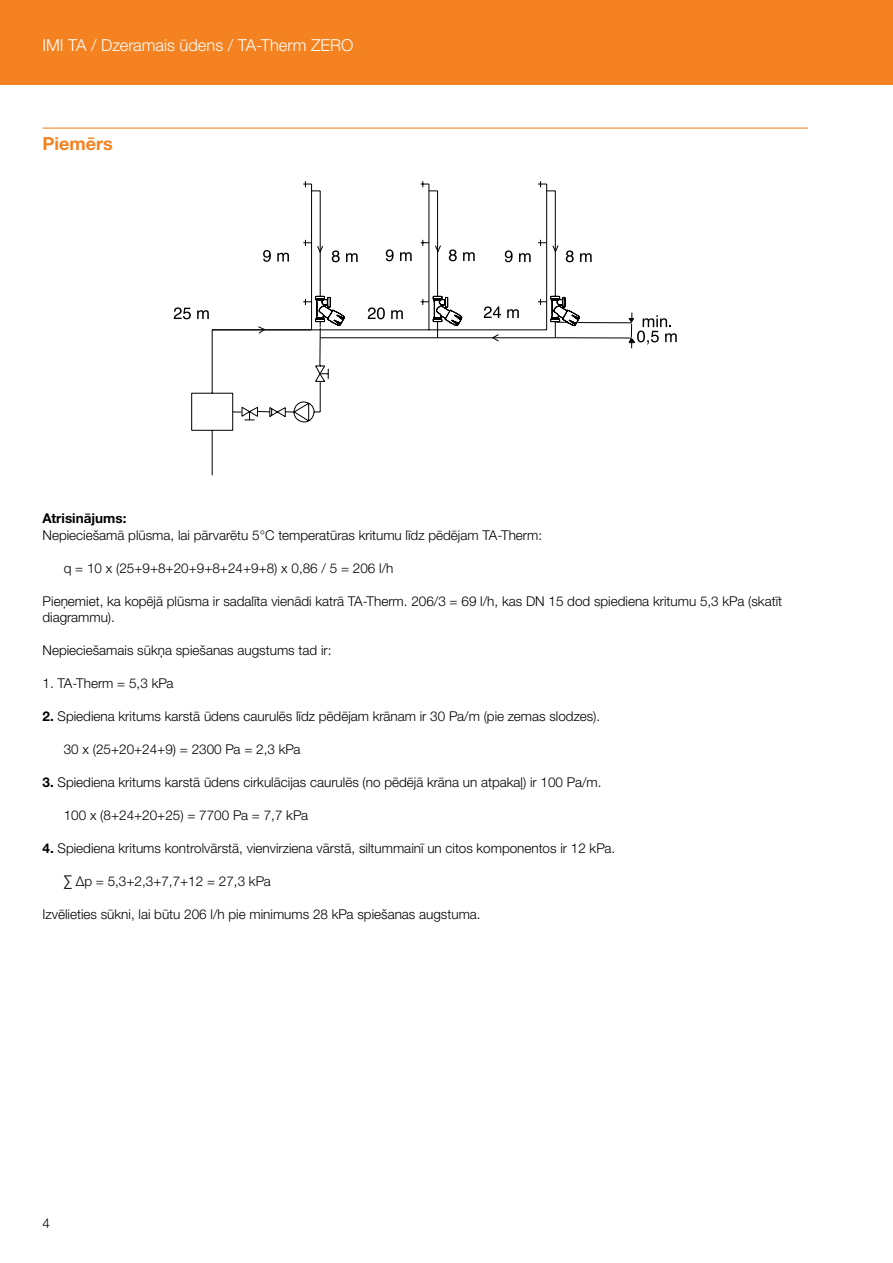
<style>
.page{position:relative;width:893px;height:1263px;background:#fff}
.page>*{position:absolute;margin:0;border:0;box-sizing:border-box;transform-origin:0 0}
.t1{font:700 18px "Helvetica Neue LTW1 G";color:#f58220}
.t2{font:300 16.5px "Helvetica Neue LTW1 G";color:#fff}
.t3{font:300 13.5px/16.5px "Helvetica Neue LTW1 G";color:#000}
.t4{font:700 13.5px "Helvetica Neue LTW1 G";color:#000}
.s1{font-weight:700}
</style>
<div class="page">
<div style="left:0;top:0;width:893px;height:85px;background:#f58220"></div>
<hr style="left:43px;top:128px;width:765px;height:1px;background:#f58220">
<svg style="left:191px;top:181px;width:389px;height:294px"></svg>
<svg style="left:317px;top:245px;width:7px;height:8px"></svg>
<svg style="left:552px;top:245px;width:7px;height:8px"></svg>
<svg style="left:434px;top:245px;width:7px;height:8px"></svg>
<svg style="left:491px;top:334px;width:9px;height:8px"></svg>
<svg style="left:257px;top:326px;width:9px;height:8px"></svg>
<svg style="left:263px;top:250px;width:8px;height:12px"></svg>
<svg style="left:277px;top:253px;width:12px;height:9px"></svg>
<svg style="left:386px;top:249px;width:8px;height:12px"></svg>
<svg style="left:400px;top:252px;width:12px;height:9px"></svg>
<svg style="left:505px;top:250px;width:8px;height:12px"></svg>
<svg style="left:519px;top:253px;width:12px;height:9px"></svg>
<svg style="left:332px;top:250px;width:8px;height:12px"></svg>
<svg style="left:346px;top:253px;width:12px;height:9px"></svg>
<svg style="left:449px;top:249px;width:8px;height:12px"></svg>
<svg style="left:463px;top:252px;width:12px;height:9px"></svg>
<svg style="left:566px;top:250px;width:8px;height:12px"></svg>
<svg style="left:580px;top:253px;width:12px;height:9px"></svg>
<svg style="left:174px;top:307px;width:17px;height:12px"></svg>
<svg style="left:197px;top:310px;width:12px;height:9px"></svg>
<svg style="left:368px;top:307px;width:17px;height:12px"></svg>
<svg style="left:391px;top:310px;width:12px;height:9px"></svg>
<svg style="left:484px;top:306px;width:17px;height:12px"></svg>
<svg style="left:507px;top:309px;width:12px;height:9px"></svg>
<hr style="left:556px;top:337px;width:75px;height:1px;background:#000">
<hr style="left:578px;top:322px;width:53px;height:1px;background:#000">
<svg style="left:556px;top:322px;width:12px;height:1px"></svg>
<svg style="left:628px;top:313px;width:49px;height:35px"></svg>
<p class="t2" style="left:43px;top:35px;width:312px">IMI TA / Dzeramais ūdens / TA-Therm ZERO</p>
<h1 class="t1" style="left:43px;top:132px;width:72px">Piemērs</h1>
<p class="t4" style="left:43px;top:510px;width:85px">Atrisinājums:</p>
<p class="t3" style="left:43px;top:527px;width:501px">Nepieciešamā plūsma, lai pārvarētu 5°C temperatūras kritumu līdz pēdējam TA-Therm:</p>
<p class="t3" style="left:64px;top:560px;width:331px">q = 10 x (25+9+8+20+9+8+24+9+8) x 0,86 / 5 = 206 l/h</p>
<p class="t3" style="left:43px;top:593px;width:741px">Pieņemiet, ka kopējā plūsma ir sadalīta vienādi katrā TA-Therm. 206/3 = 69 l/h, kas DN 15 dod spiediena kritumu 5,3 kPa (skatīt diagrammu).</p>
<p class="t3" style="left:43px;top:642px;width:291px">Nepieciešamais sūkņa spiešanas augstums tad ir:</p>
<p class="t3" style="left:43px;top:675px;width:132px">1. TA-Therm = 5,3 kPa</p>
<p class="t3" style="left:43px;top:708px;width:559px"><span class="s1">2.</span> Spiediena kritums karstā ūdens caurulēs līdz pēdējam krānam ir 30 Pa/m (pie zemas slodzes).</p>
<p class="t3" style="left:64px;top:741px;width:238px">30 x (25+20+24+9) = 2300 Pa = 2,3 kPa</p>
<p class="t3" style="left:43px;top:774px;width:560px"><span class="s1">3.</span> Spiediena kritums karstā ūdens cirkulācijas caurulēs (no pēdējā krāna un atpakaļ) ir 100 Pa/m.</p>
<p class="t3" style="left:64px;top:807px;width:246px">100 x (8+24+20+25) = 7700 Pa = 7,7 kPa</p>
<p class="t3" style="left:43px;top:840px;width:574px"><span class="s1">4.</span> Spiediena kritums kontrolvārstā, vienvirziena vārstā, siltummainī un citos komponentos ir 12 kPa.</p>
<p class="t3" style="left:64px;top:873px;width:209px">∑ Δp = 5,3+2,3+7,7+12 = 27,3 kPa</p>
<p class="t3" style="left:43px;top:906px;width:440px">Izvēlieties sūkni, lai būtu 206 l/h pie minimums 28 kPa spiešanas augstuma.</p>
<p class="t3" style="left:43px;top:1215px;width:9px">4</p>
</div>
